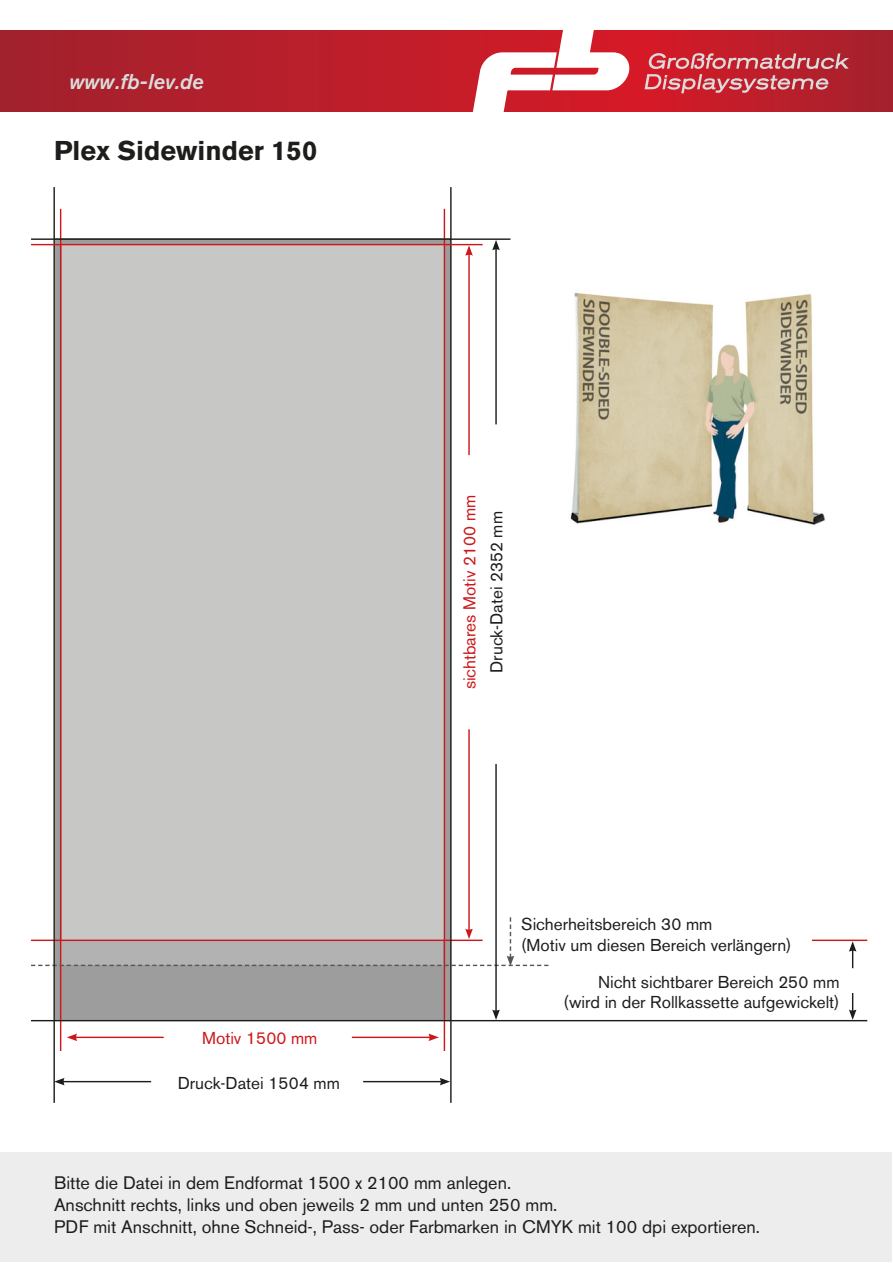
<style>
.page{position:relative;width:893px;height:1263px;background:#fff}
.page>*{position:absolute;margin:0;border:0;box-sizing:border-box;transform-origin:0 0}
.t1{font:700 27px "Akzidenz Grotesk BE";color:#1d1d1b}
.t2{font:italic 500 21.15px "Akzidenz Grotesk BE";color:#dcdbdc}
.t3{font:18px/21.6px "Akzidenz Grotesk BE";color:#1d1d1b}
.t4{font:17.1px/20.5px "Akzidenz Grotesk BE";color:#1d1d1b}
.t5{font:17.1px "Akzidenz Grotesk BE";color:#cd171a}
</style>
<div class="page">
<svg style="left:0;top:31px;width:893px;height:81px;background:#b51e2a"></svg>
<svg style="left:645px;top:53px;width:204px;height:40px;background:#c74f58"></svg>
<svg style="left:471px;top:30px;width:159px;height:82px"></svg>
<div style="left:55px;top:238px;width:396px;height:783px;background:#9d9d9d"></div>
<div style="left:62px;top:245px;width:381px;height:696px;background:#c7c7c6"></div>
<hr style="left:60px;top:209px;width:1px;height:842px;background:#cd171a">
<hr style="left:444px;top:209px;width:1px;height:842px;background:#cd171a">
<hr style="left:812px;top:939px;width:55px;height:2px;background:#cd171a">
<hr style="left:31px;top:1020px;width:836px;height:1px;background:#1d1d1b">
<hr style="left:31px;top:238px;width:479px;height:2px;background:#1d1d1b">
<hr style="left:450px;top:187px;width:2px;height:916px;background:#1d1d1b">
<hr style="left:53px;top:187px;width:2px;height:916px;background:#1d1d1b">
<hr style="left:31px;top:244px;width:452px;height:1px;background:#cd171a">
<hr style="left:75px;top:1037px;width:89px;height:1px;background:#cd171a">
<svg style="left:67px;top:1033px;width:10px;height:8px"></svg>
<hr style="left:468px;top:729px;width:2px;height:202px;background:#cd171a">
<svg style="left:31px;top:917px;width:518px;height:49px"></svg>
<hr style="left:62px;top:1081px;width:89px;height:1px;background:#1d1d1b">
<svg style="left:54px;top:1078px;width:11px;height:7px"></svg>
<hr style="left:495px;top:764px;width:2px;height:248px;background:#1d1d1b">
<svg style="left:492px;top:1009px;width:8px;height:11px"></svg>
<svg style="left:849px;top:993px;width:7px;height:27px"></svg>
<hr style="left:352px;top:1037px;width:79px;height:1px;background:#cd171a">
<svg style="left:428px;top:1033px;width:11px;height:8px"></svg>
<hr style="left:468px;top:253px;width:2px;height:202px;background:#cd171a">
<svg style="left:465px;top:245px;width:8px;height:11px"></svg>
<hr style="left:363px;top:1081px;width:79px;height:1px;background:#1d1d1b">
<svg style="left:440px;top:1078px;width:10px;height:7px"></svg>
<hr style="left:495px;top:248px;width:2px;height:176px;background:#1d1d1b">
<svg style="left:492px;top:240px;width:8px;height:10px"></svg>
<svg style="left:849px;top:941px;width:7px;height:27px"></svg>
<div style="left:1px;top:1152px;width:891px;height:110px;background:#ededed"></div>
<img style="left:570px;top:292px;width:256px;height:233px">
<p class="t2" style="left:69px;top:70px;width:136px">www.fb-lev.de</p>
<h1 class="t1" style="left:54px;top:135px;width:265px">Plex Sidewinder 150</h1>
<p class="t5" style="left:202px;top:1027px;width:117px">Motiv 1500 mm</p>
<p class="t4" style="left:178px;top:1072px;width:164px">Druck-Datei 1504 mm</p>
<p class="t5" style="left:459px;top:689px;width:196px;rotate:-90deg">sichtbares Motiv 2100 mm</p>
<p class="t4" style="left:486px;top:673px;width:163px;rotate:-90deg">Druck-Datei 2352 mm</p>
<p class="t4" style="left:521px;top:914px;width:272px">Sicherheitsbereich 30 mm<br>(Motiv um diesen Bereich verlängern)</p>
<p class="t4" style="left:564px;top:971px;width:277px;text-align:right">Nicht sichtbarer Bereich 250 mm (wird in der Rollkassette aufgewickelt)</p>
<p class="t3" style="left:54px;top:1172px;width:707px">Bitte die Datei in dem Endformat 1500 x 2100 mm anlegen.<br>Anschnitt rechts, links und oben jeweils 2 mm und unten 250 mm.<br>PDF mit Anschnitt, ohne Schneid-, Pass- oder Farbmarken in CMYK mit 100 dpi exportieren.</p>
</div>
